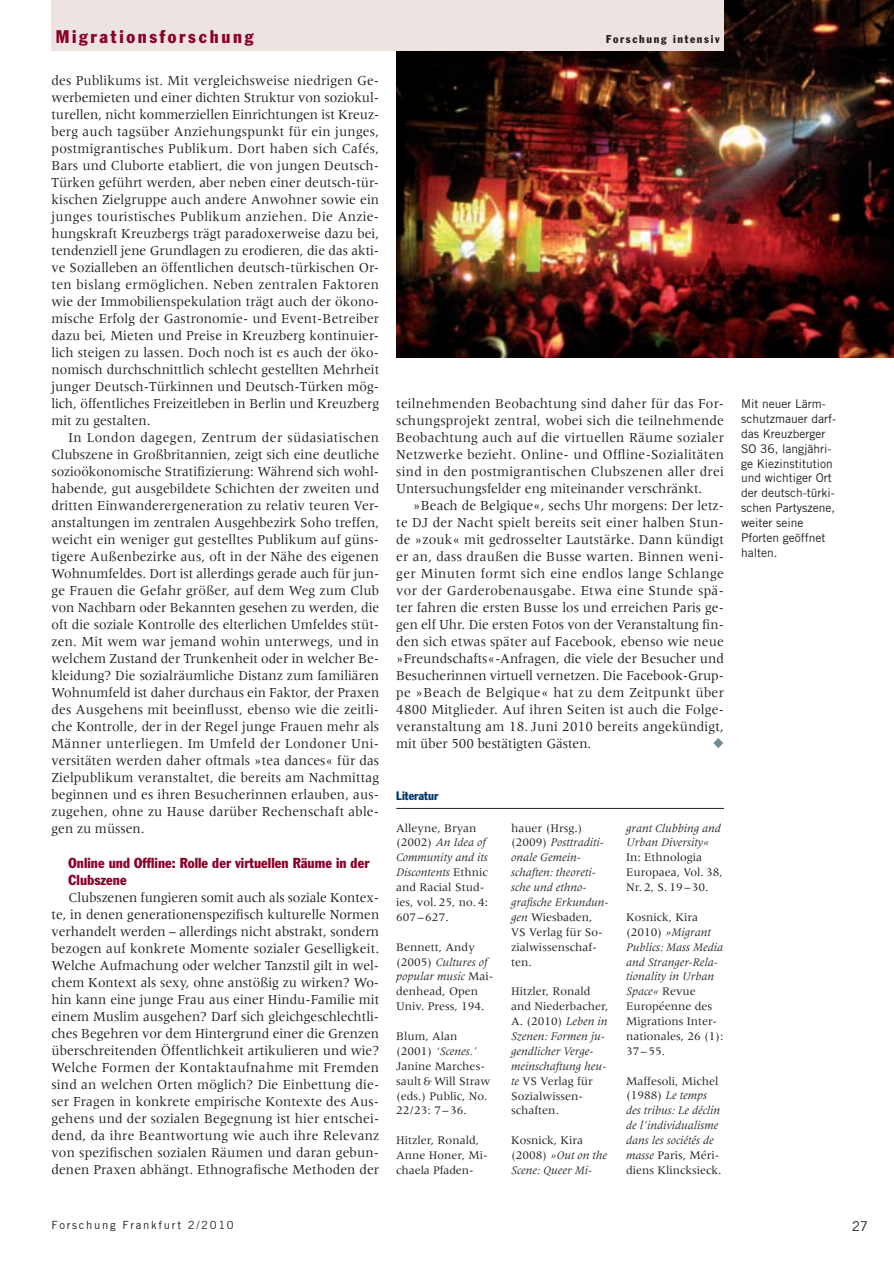
<style>
.page{position:relative;width:894px;height:1264px;background:#fff}
.page>*{position:absolute;margin:0;border:0;box-sizing:border-box;transform-origin:0 0}
.t1{font:condensed 18px "Franklin Gothic";letter-spacing:.15em;color:#8b0128}
.t2{font:14.25px/17px "Meridien";color:#231f20;text-align:justify;scale:.95 1}
.t3{font:condensed 14.25px/17px "Franklin Gothic";letter-spacing:.005em;color:#8b0128}
.t4{font:13.5px "Trade Gothic";color:#231f20}
.t5{font:12px/14.9px "Meridien";color:#231f20}
.t6{font:italic 12px/14.9px "Meridien";color:#231f20}
.t7{font:12px/14.9px "Trade Gothic";color:#231f20}
.t8{font:condensed 12px "Franklin Gothic";color:#00376b}
.t9{font:11.25px "Trade Gothic";letter-spacing:.15em;color:#231f20}
.t10{font:condensed 11.25px "Franklin Gothic";letter-spacing:.15em;color:#231f20}
.s1{font-style:italic}
.s2{font-style:normal}
</style>
<div class="page">
<img style="left:396px;top:0;width:497px;height:357px">
<div style="left:51px;top:0;width:672px;height:51px;background:#ede3e1"></div>
<hr style="left:396px;top:808px;width:327px;height:1px;background:#231f20">
<p class="t1" style="left:56px;top:30px;width:199px">Migrationsforschung</p>
<p class="t2" style="left:51px;top:73px;width:346px">des Publikums ist. Mit vergleichsweise niedrigen Ge&shy;werbemieten und einer dichten Struktur von soziokul&shy;turellen, nicht kommerziellen Einrichtungen ist Kreuz&shy;berg auch tagsüber Anziehungspunkt für ein junges, postmigrantisches Publikum. Dort haben sich Cafés, Bars und Cluborte etabliert, die von jungen Deutsch-Türken geführt werden, aber neben einer deutsch-tür&shy;kischen Zielgruppe auch andere Anwohner sowie ein junges touristisches Publikum anziehen. Die Anzie&shy;hungskraft Kreuzbergs trägt paradoxerweise dazu bei, tendenziell jene Grundlagen zu erodieren, die das akti&shy;ve Sozialleben an öffentlichen deutsch-türkischen Or&shy;ten bislang ermöglichen. Neben zentralen Faktoren wie der Immobilienspekulation trägt auch der ökono&shy;mische Erfolg der Gastronomie- und Event-Betreiber dazu bei, Mieten und Preise in Kreuzberg kontinuier&shy;lich steigen zu lassen. Doch noch ist es auch der öko&shy;nomisch durchschnittlich schlecht gestellten Mehrheit junger Deutsch-Türkinnen und Deutsch-Türken mög&shy;lich, öffentliches Freizeitleben in Berlin und Kreuzberg mit zu gestalten.</p>
<p class="t2" style="left:51px;top:430px;width:346px;text-indent:17px">In London dagegen, Zentrum der südasiatischen Clubszene in Großbritannien, zeigt sich eine deutliche sozioökonomische Stratifizierung: Während sich wohl&shy;habende, gut ausgebildete Schichten der zweiten und dritten Einwanderergeneration zu relativ teuren Ver&shy;anstaltungen im zentralen Ausgehbezirk Soho treffen, weicht ein weniger gut gestelltes Publikum auf güns&shy;tigere Außenbezirke aus, oft in der Nähe des eigenen Wohnumfeldes. Dort ist allerdings gerade auch für jun&shy;ge Frauen die Gefahr größer, auf dem Weg zum Club von Nachbarn oder Bekannten gesehen zu werden, die oft die soziale Kontrolle des elterlichen Umfeldes stüt&shy;zen. Mit wem war jemand wohin unterwegs, und in welchem Zustand der Trunkenheit oder in welcher Be&shy;kleidung? Die sozialräumliche Distanz zum familiären Wohnumfeld ist daher durchaus ein Faktor, der Praxen des Ausgehens mit beeinflusst, ebenso wie die zeitli&shy;che Kontrolle, der in der Regel junge Frauen mehr als Männer unterliegen. Im Umfeld der Londoner Uni&shy;versitäten werden daher oftmals »tea dances« für das Zielpublikum veranstaltet, die bereits am Nachmittag beginnen und es ihren Besucherinnen erlauben, aus&shy;zugehen, ohne zu Hause darüber Rechenschaft able&shy;gen zu müssen.</p>
<p class="t3" style="left:68px;top:855px;width:302px">Online und Offline: Rolle der virtuellen Räume in der<br>Clubszene</p>
<p class="t2" style="left:51px;top:889px;width:346px;text-indent:17px">Clubszenen fungieren somit auch als soziale Kontex&shy;te, in denen generationenspezifisch kulturelle Normen verhandelt werden – allerdings nicht abstrakt, sondern bezogen auf konkrete Momente sozialer Geselligkeit.<br>Welche Aufmachung oder welcher Tanzstil gilt in wel&shy;chem Kontext als sexy, ohne anstößig zu wirken? Wo&shy;hin kann eine junge Frau aus einer Hindu-Familie mit einem Muslim ausgehen? Darf sich gleichgeschlechtli&shy;ches Begehren vor dem Hintergrund einer die Grenzen überschreitenden Öffentlichkeit artikulieren und wie?<br>Welche Formen der Kontaktaufnahme mit Fremden sind an welchen Orten möglich? Die Einbettung die&shy;ser Fragen in konkrete empirische Kontexte des Aus&shy;gehens und der sozialen Begegnung ist hier entschei&shy;dend, da ihre Beantwortung wie auch ihre Relevanz von spezifischen sozialen Räumen und daran gebun&shy;denen Praxen abhängt. Ethnografische Methoden der</p>
<p class="t10" style="left:605px;top:35px;width:115px">Forschung intensiv</p>
<p class="t2" style="left:396px;top:396px;width:346px">teilnehmenden Beobachtung sind daher für das For&shy;schungsprojekt zentral, wobei sich die teilnehmende Beobachtung auch auf die virtuellen Räume sozialer Netzwerke bezieht. Online- und Offline-Sozialitäten sind in den postmigrantischen Clubszenen aller drei Untersuchungsfelder eng miteinander verschränkt.</p>
<p class="t2" style="left:396px;top:498px;width:346px;text-indent:17px">»Beach de Belgique«, sechs Uhr morgens: Der letz&shy;te DJ der Nacht spielt bereits seit einer halben Stun&shy;de »zouk« mit gedrosselter Lautstärke. Dann kündigt er an, dass draußen die Busse warten. Binnen weni&shy;ger Minuten formt sich eine endlos lange Schlange vor der Garderobenausgabe. Etwa eine Stunde spä&shy;ter fahren die ersten Busse los und erreichen Paris ge&shy;gen elf Uhr. Die ersten Fotos von der Veranstaltung fin&shy;den sich etwas später auf Facebook, ebenso wie neue »Freundschafts«-Anfragen, die viele der Besucher und Besucherinnen virtuell vernetzen. Die Facebook-Grup&shy;pe »Beach de Belgique« hat zu dem Zeitpunkt über 4800 Mitglieder. Auf ihren Seiten ist auch die Folge&shy;ver an stal tung am 18. Juni 2010 bereits angekündigt, mit über 500 bestätigten Gästen.</p>
<p class="t8" style="left:396px;top:791px;width:43px">Literatur</p>
<p class="t5" style="left:396px;top:821px;width:93px">Alleyne, Bryan (2002) <span class="s1">An Idea of<br>Community and its<br>Discontents</span> Ethnic and Racial Stud&shy;ies, vol. 25, no. 4:<br>607 – 627.</p>
<p class="t5" style="left:396px;top:940px;width:99px">Bennett, Andy (2005) <span class="s1">Cultures of popular music</span> Mai&shy;denhead, Open<br>Univ. Press, 194.</p>
<p class="t5" style="left:396px;top:1029px;width:96px">Blum, Alan (2001) <span class="s1">‘Scenes.’<br></span>Janine Marches&shy;sault &amp; Will Straw (eds.) Public, No.<br>22/23: 7 – 36.</p>
<p class="t5" style="left:396px;top:1133px;width:93px">Hitzler, Ronald,<br>Anne Honer, Mi&shy;chaela Pfaden-</p>
<p class="t6" style="left:511px;top:821px;width:99px"><span class="s2">hauer (Hrsg.) (2009)</span> Posttraditi&shy;onale Gemein&shy;schaften: theoreti&shy;sche und ethno&shy;grafische Erkundun&shy;gen <span class="s2">Wiesbaden,<br>VS Verlag für So&shy;zialwissenschaf&shy;ten.</span></p>
<p class="t5" style="left:511px;top:984px;width:99px">Hitzler, Ronald and Niederbacher,<br>A. (2010) <span class="s1">Leben in<br>Szenen: Formen ju&shy;gendlicher Verge&shy;meinschaftung heu&shy;te</span> VS Verlag für<br>Sozialwissen&shy;schaften.</p>
<p class="t6" style="left:511px;top:1133px;width:98px"><span class="s2">Kosnick, Kira (2008)</span> »Out on the<br>Scene: Queer Mi-</p>
<p class="t6" style="left:625px;top:821px;width:96px">grant Clubbing and<br>Urban Diversity«</p>
<p class="t5" style="left:625px;top:851px;width:98px">In: Ethnologia<br>Europaea, Vol. 38,<br>Nr. 2, S. 19 – 30.</p>
<p class="t5" style="left:625px;top:910px;width:99px">Kosnick, Kira (2010) <span class="s1">»Migrant<br>Publics: Mass Media and Stranger-Rela&shy;tionality in Urban<br>Space«</span> Revue<br>Européenne des<br>Migrations Inter&shy;nationales, 26 (1):<br>37 – 55.</p>
<p class="t6" style="left:625px;top:1074px;width:97px"><span class="s2">Maffesoli, Michel (1988)</span> Le temps des tribus: Le déclin de l’individualisme dans les sociétés de masse <span class="s2">Paris, Méri&shy;diens Klincksieck.</span></p>
<p class="t7" style="left:740px;top:397px;width:96px">Mit neuer Lärm&shy;schutzmauer darf&shy;das Kreuzberger<br>SO 36, langjähri&shy;ge Kiezinstitution und wichtiger Ort der deutsch-türki&shy;schen Partyszene, weiter seine<br>Pforten geöffnet halten.</p>
<p class="t9" style="left:51px;top:1220px;width:184px">Forschung Frankfurt 2/2010</p>
<p class="t4" style="left:851px;top:1221px;width:18px">27</p>
</div>
